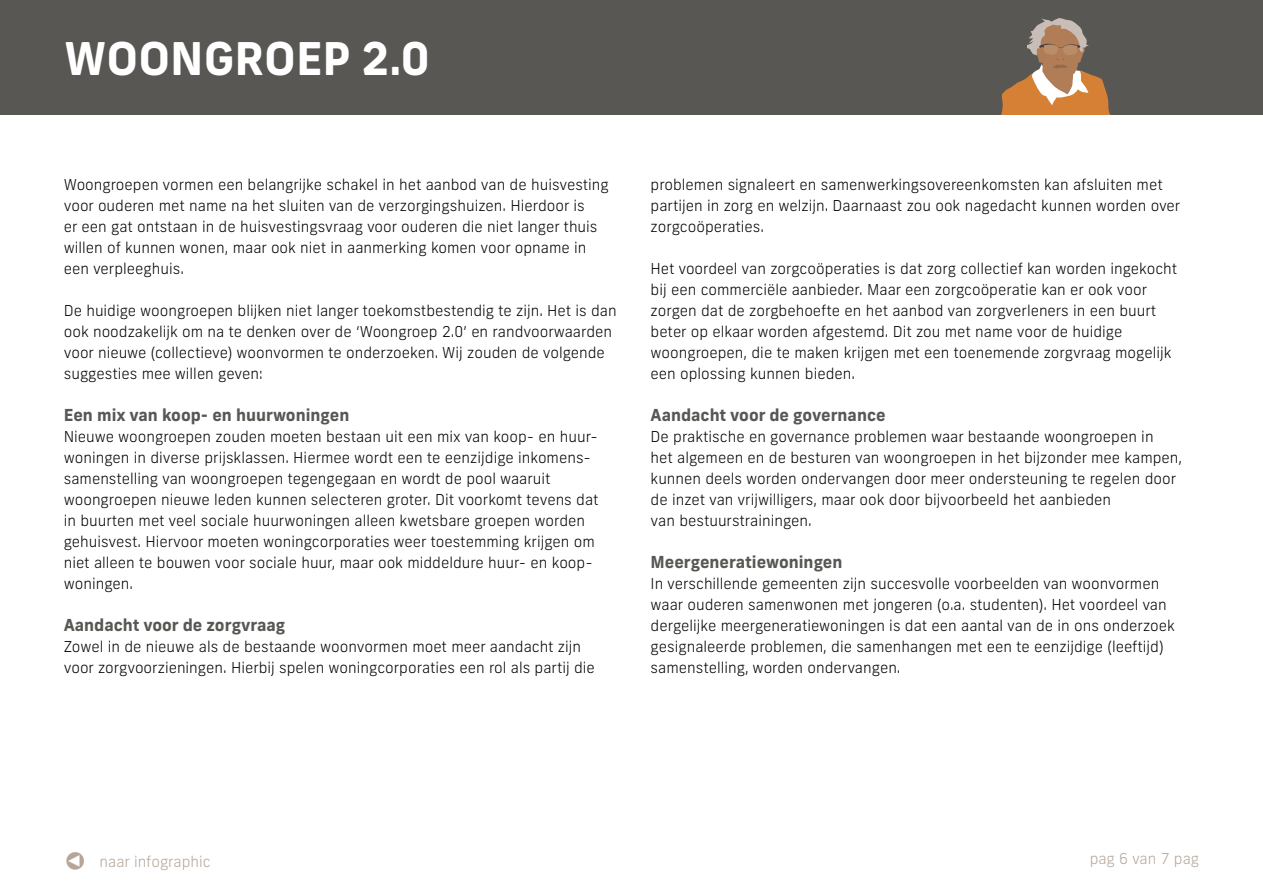
<style>
.page{position:relative;width:1263px;height:893px;background:#fff}
.page>*{position:absolute;margin:0;border:0;box-sizing:border-box;transform-origin:0 0}
.t1{font:700 45px "Frank New";color:#fff}
.t2{font:700 16.5px "Frank New";color:#595754}
.t3{font:300 15px/21px "Frank New";color:#000}
.t4{font:300 15px "Frank New";color:#b5a699}
</style>
<div class="page">
<div style="left:0;top:0;width:1263px;height:115px;background:#595754"></div>
<svg style="left:1001px;top:18px;width:110px;height:97px"></svg>
<h1 class="t1" style="left:64px;top:29px;width:367px">WOONGROEP 2.0</h1>
<p class="t3" style="left:64px;top:174px;width:547px">Woongroepen vormen een belangrijke schakel in het aanbod van de huisvesting voor ouderen met name na het sluiten van de verzorgingshuizen. Hierdoor is<br>er een gat ontstaan in de huisvestingsvraag voor ouderen die niet langer thuis willen of kunnen wonen, maar ook niet in aanmerking komen voor opname in een verpleeghuis.</p>
<p class="t3" style="left:64px;top:300px;width:554px">De huidige woongroepen blijken niet langer toekomstbestendig te zijn. Het is dan ook noodzakelijk om na te denken over de ‘Woongroep 2.0’ en randvoorwaarden voor nieuwe (collectieve) woonvormen te onderzoeken. Wij zouden de volgende suggesties mee willen geven:</p>
<p class="t2" style="left:64px;top:404px;width:287px">Een mix van koop- en huurwoningen</p>
<p class="t3" style="left:64px;top:426px;width:536px">Nieuwe woongroepen zouden moeten bestaan uit een mix van koop- en huur&shy;woningen in diverse prijsklassen. Hiermee wordt een te eenzijdige inkomens&shy;samenstelling van woongroepen tegengegaan en wordt de pool waaruit woongroepen nieuwe leden kunnen selecteren groter. Dit voorkomt tevens dat in buurten met veel sociale huurwoningen alleen kwetsbare groepen worden gehuisvest. Hiervoor moeten woningcorporaties weer toestemming krijgen om niet alleen te bouwen voor sociale huur, maar ook middeldure huur- en koop&shy;woningen.</p>
<p class="t2" style="left:64px;top:614px;width:223px">Aandacht voor de zorgvraag</p>
<p class="t3" style="left:64px;top:636px;width:533px">Zowel in de nieuwe als de bestaande woonvormen moet meer aandacht zijn voor zorgvoorzieningen. Hierbij spelen woningcorporaties een rol als partij die</p>
<p class="t3" style="left:651px;top:174px;width:531px">problemen signaleert en samenwerkingsovereenkomsten kan afsluiten met partijen in zorg en welzijn. Daarnaast zou ook nagedacht kunnen worden over zorgcoöperaties.</p>
<p class="t3" style="left:651px;top:258px;width:528px">Het voordeel van zorgcoöperaties is dat zorg collectief kan worden ingekocht bij een commerciële aanbieder. Maar een zorgcoöperatie kan er ook voor zorgen dat de zorgbehoefte en het aanbod van zorgverleners in een buurt beter op elkaar worden afgestemd. Dit zou met name voor de huidige woongroepen, die te maken krijgen met een toenemende zorgvraag mogelijk een oplossing kunnen bieden.</p>
<p class="t2" style="left:651px;top:404px;width:236px">Aandacht voor de governance</p>
<p class="t3" style="left:651px;top:426px;width:533px">De praktische en governance problemen waar bestaande woongroepen in<br>het algemeen en de besturen van woongroepen in het bijzonder mee kampen, kunnen deels worden ondervangen door meer ondersteuning te regelen door de inzet van vrijwilligers, maar ook door bijvoorbeeld het aanbieden<br>van bestuurstrainingen.</p>
<p class="t2" style="left:651px;top:551px;width:193px">Meergeneratiewoningen</p>
<p class="t3" style="left:651px;top:573px;width:526px">In verschillende gemeenten zijn succesvolle voorbeelden van woonvormen waar ouderen samenwonen met jongeren (o.a. studenten). Het voordeel van dergelijke meergeneratiewoningen is dat een aantal van de in ons onderzoek gesignaleerde problemen, die samenhangen met een te eenzijdige (leeftijd) samenstelling, worden ondervangen.</p>
<p class="t4" style="left:64px;top:852px;width:148px">▼ naar infographic</p>
<p class="t4" style="left:1090px;top:849px;width:111px">pag 6 van 7 pag</p>
</div>
